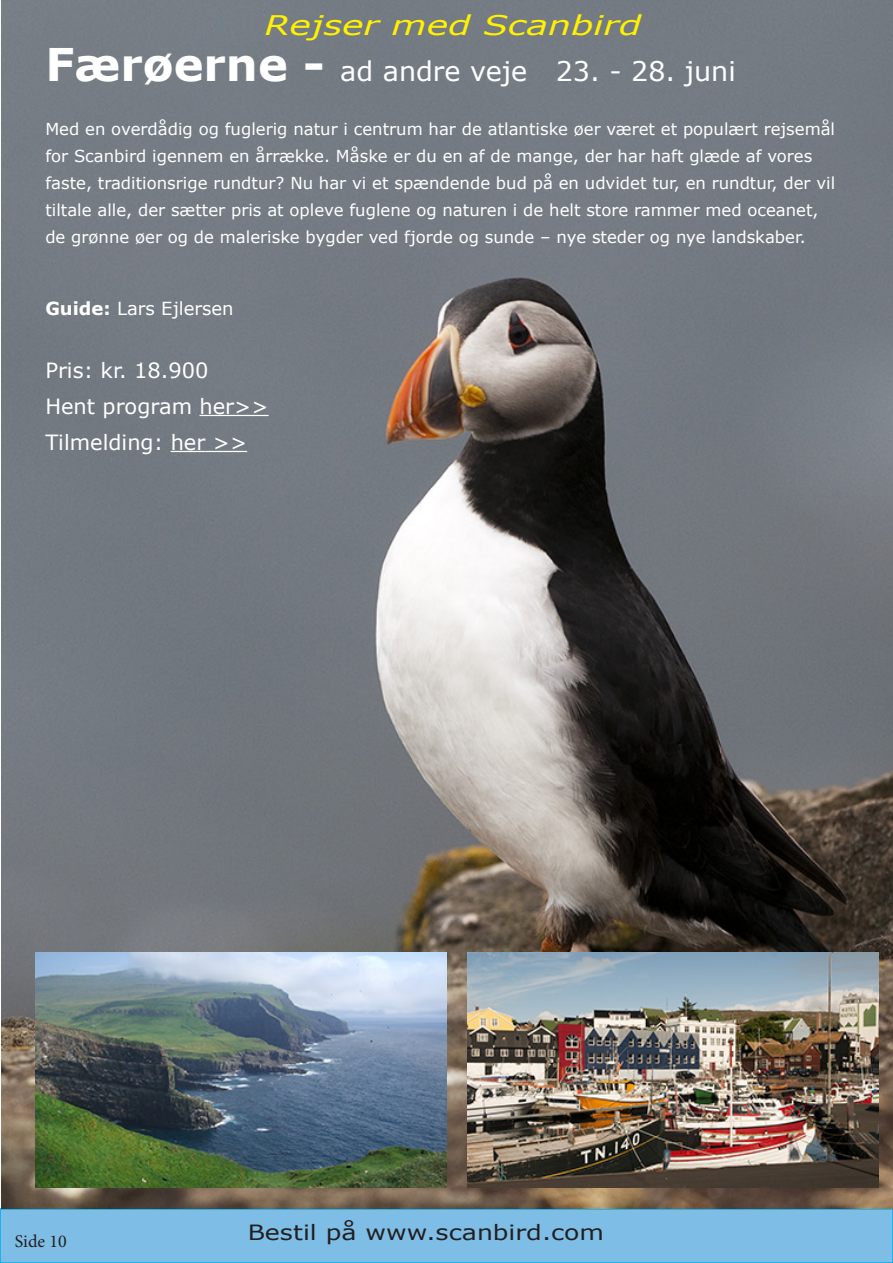
<style>
.page{position:relative;width:893px;height:1263px;background:#fff}
.page>*{position:absolute;margin:0;border:0;box-sizing:border-box;transform-origin:0 0}
.t1{font:27px "Verdana";color:#fff}
.t2{font:italic 27px "Verdana";color:#fff101;scale:1.33 1}
.t3{font:21px "Verdana";color:#fff}
.t4{font:21px "Verdana";color:#231f20;scale:1.2 1}
.t5{font:18px "Verdana";color:#fff}
.t6{font:18px "Minion Pro";color:#231f20}
.t7{font:16.5px/27px "Verdana";color:#fff}
.s1{font-weight:700;font-size:45px}
.s2{font-weight:700}
</style>
<div class="page">
<div style="left:0;top:1208px;width:893px;height:55px;background:#7ebee6;border:2px solid #00aeef"></div>
<img style="left:1px;top:0;width:892px;height:1209px">
<hr style="left:199px;top:415px;width:70px;height:1px;background:#fff">
<hr style="left:171px;top:451px;width:34px;height:1px;background:#fff">
<hr style="left:205px;top:451px;width:42px;height:1px;background:#fff">
<img style="left:468px;top:952px;width:411px;height:235px">
<img style="left:36px;top:952px;width:410px;height:235px">
<p class="t2" style="left:264px;top:7px;width:285px">Rejser med Scanbird</p>
<p class="t1" style="left:45px;top:53px;width:692px"><span class="s1">Færøerne -</span> ad andre veje 23. - 28. juni</p>
<p class="t7" style="left:45px;top:116px;width:791px">Med en overdådig og fuglerig natur i centrum har de atlantiske øer været et populært rejsemål for Scanbird igennem en årrække. Måske er du en af de mange, der har haft glæde af vores faste, traditionsrige rundtur? Nu har vi et spændende bud på en udvidet tur, en rundtur, der vil tiltale alle, der sætter pris at opleve fuglene og naturen i de helt store rammer med oceanet, de grønne øer og de maleriske bygder ved fjorde og sunde – nye steder og nye landskaber.</p>
<p class="t5" style="left:45px;top:296px;width:190px"><span class="s2">Guide:</span> Lars Ejlersen</p>
<p class="t3" style="left:45px;top:356px;width:165px">Pris: kr. 18.900</p>
<p class="t3" style="left:45px;top:392px;width:225px">Hent program her&gt;&gt;</p>
<p class="t3" style="left:45px;top:428px;width:203px">Tilmelding: her &gt;&gt;</p>
<p class="t6" style="left:15px;top:1229px;width:53px">Side 10</p>
<p class="t4" style="left:248px;top:1217px;width:299px">Bestil på www.scanbird.com</p>
</div>
